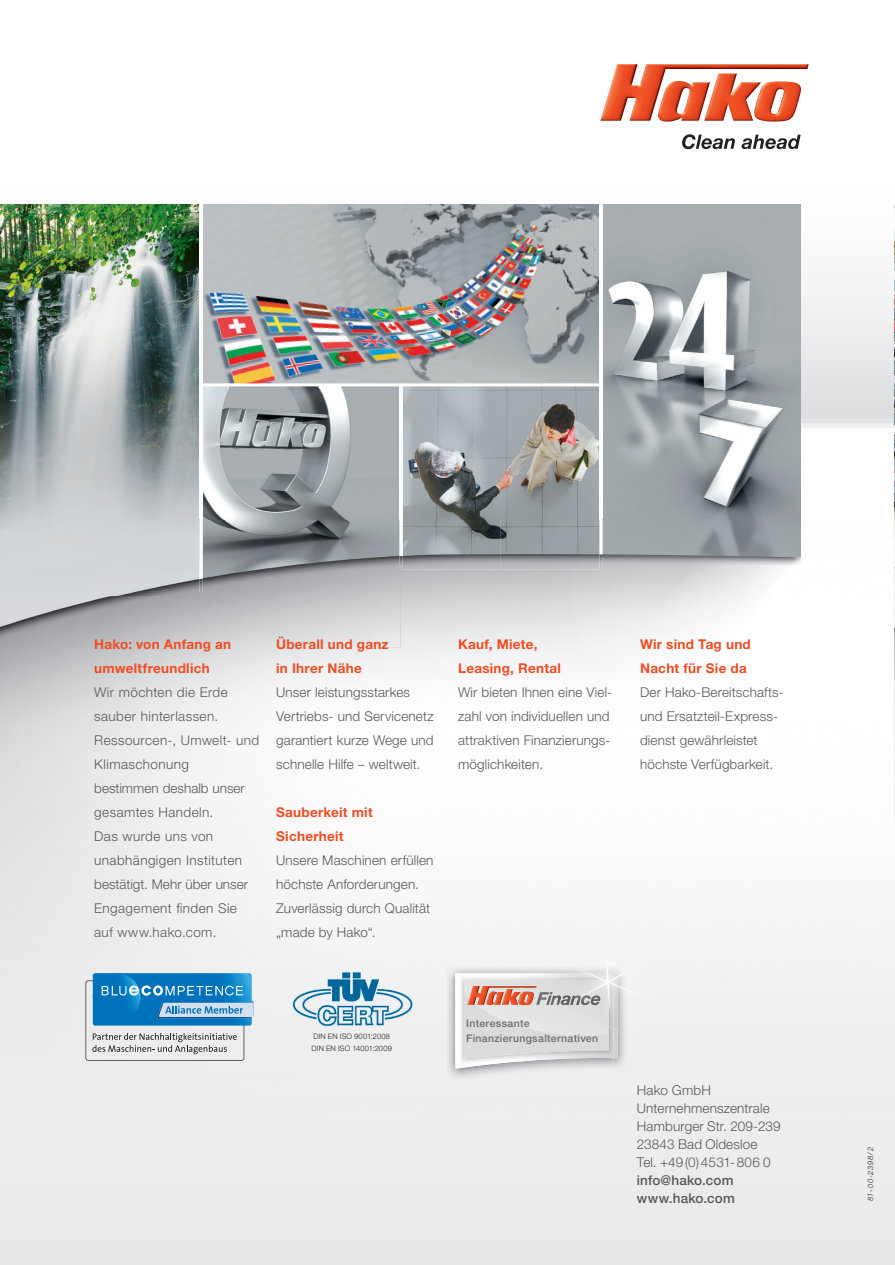
<style>
.page{position:relative;width:895px;height:1265px;background:#fff}
.page>*{position:absolute;margin:0;border:0;box-sizing:border-box;transform-origin:0 0}
.t1{font:300 13.5px/24px "Helvetica Neue LT Std";letter-spacing:.01em;color:#57585a}
.t2{font:300 13.5px/24px "Helvetica Neue LT Std";letter-spacing:.03em;color:#57585a}
.t3{font:700 13.5px/24px "Helvetica Neue LT Std";letter-spacing:.02em;color:#f04d22}
.t4{font:500 13.5px/18px "Helvetica Neue LT Std";letter-spacing:.01em;color:#57585a}
.t5{font:500 10.5px/15px "Helvetica Neue LT Std";letter-spacing:.03em;color:#6c6d70}
.t6{font:300 7.5px/12px "Helvetica Neue LT Std";letter-spacing:.02em;color:#231f20}
.t7{font:italic 300 7.5px "Helvetica Neue LT Std";letter-spacing:.11em;color:#231f20}
</style>
<div class="page">
<svg style="left:0;top:64px;width:894px;height:455px"></svg>
<img style="left:0;top:205px;width:199px;height:443px">
<img style="left:202px;top:386px;width:197px;height:133px">
<img style="left:402px;top:386px;width:197px;height:133px">
<img style="left:602px;top:205px;width:198px;height:352px">
<img style="left:202px;top:205px;width:397px;height:178px">
<img style="left:894px;top:205px;width:1px;height:1058px">
<hr style="left:199px;top:205px;width:3px;height:387px;background:#fff">
<hr style="left:399px;top:385px;width:3px;height:181px;background:#fff">
<hr style="left:599px;top:205px;width:3px;height:364px;background:#fff">
<hr style="left:201px;top:383px;width:400px;height:3px;background:#fff">
<img style="left:787px;top:519px;width:15px;height:47px">
<img style="left:147px;top:592px;width:54px;height:672px">
<img style="left:0;top:648px;width:148px;height:616px">
<div style="left:201px;top:973px;width:106px;height:291px;background:#ededee"></div>
<img style="left:200px;top:519px;width:200px;height:128px">
<img style="left:400px;top:519px;width:202px;height:50px">
<img style="left:199px;top:519px;width:3px;height:73px">
<img style="left:399px;top:519px;width:3px;height:47px">
<svg style="left:85px;top:972px;width:168px;height:88px;background:#74abce"></svg>
<img style="left:288px;top:969px;width:128px;height:58px">
<img style="left:445px;top:965px;width:181px;height:114px">
<div style="left:565px;top:926px;width:101px;height:111px;background:#f3f4f4"></div>
<svg style="left:455px;top:951px;width:184px;height:117px"></svg>
<img style="left:600px;top:64px;width:208px;height:58px">
<img style="left:681px;top:134px;width:119px;height:15px">
<p class="t3" style="left:94px;top:632px;width:138px">Hako: von Anfang an umweltfreundlich</p>
<p class="t2" style="left:94px;top:680px;width:166px">Wir möchten die Erde sauber hinterlassen.<br>Ressourcen-, Umwelt- und<br>Klimaschonung<br>bestimmen deshalb unser gesamtes Handeln.<br>Das wurde uns von unabhängigen Instituten bestätigt. Mehr über unser<br>Engagement finden Sie<br>auf www.hako.com.</p>
<p class="t3" style="left:276px;top:632px;width:114px">Überall und ganz in Ihrer Nähe</p>
<p class="t1" style="left:276px;top:680px;width:159px">Unser leistungsstarkes<br>Vertriebs- und Servicenetz garantiert kurze Wege und schnelle Hilfe – weltweit.</p>
<p class="t3" style="left:276px;top:800px;width:98px">Sauberkeit mit<br>Sicherheit</p>
<p class="t1" style="left:276px;top:848px;width:159px">Unsere Maschinen erfüllen höchste Anforderungen.<br>Zuverlässig durch Qualität „made by Hako“.</p>
<p class="t3" style="left:458px;top:632px;width:104px">Kauf, Miete,<br>Leasing, Rental</p>
<p class="t1" style="left:458px;top:680px;width:155px">Wir bieten Ihnen eine Viel&shy;zahl von individuellen und attraktiven Finanzierungs&shy;möglichkeiten.</p>
<p class="t3" style="left:640px;top:632px;width:112px">Wir sind Tag und<br>Nacht für Sie da</p>
<p class="t1" style="left:640px;top:680px;width:145px">Der Hako-Bereitschafts&shy;und Ersatzteil-Express&shy;dienst gewährleistet höchste Verfügbarkeit.</p>
<p class="t6" style="left:311px;top:1030px;width:82px">DIN EN ISO 9001:2008<br>DIN EN ISO 14001:2009</p>
<p class="t5" style="left:466px;top:1015px;width:133px">Interessante<br>Finanzierungsalternativen</p>
<p class="t1" style="left:636px;top:1080px;width:145px;line-height:18px">Hako GmbH<br>Unternehmenszentrale<br>Hamburger Str. 209-239<br>23843 Bad Oldesloe<br>Tel. +49 (0) 45 31- 806 0</p>
<p class="t4" style="left:636px;top:1170px;width:99px">info@hako.com www.hako.com</p>
<p class="t7" style="left:865px;top:1201px;width:56px;rotate:-90deg">81-00-2398/2</p>
</div>
